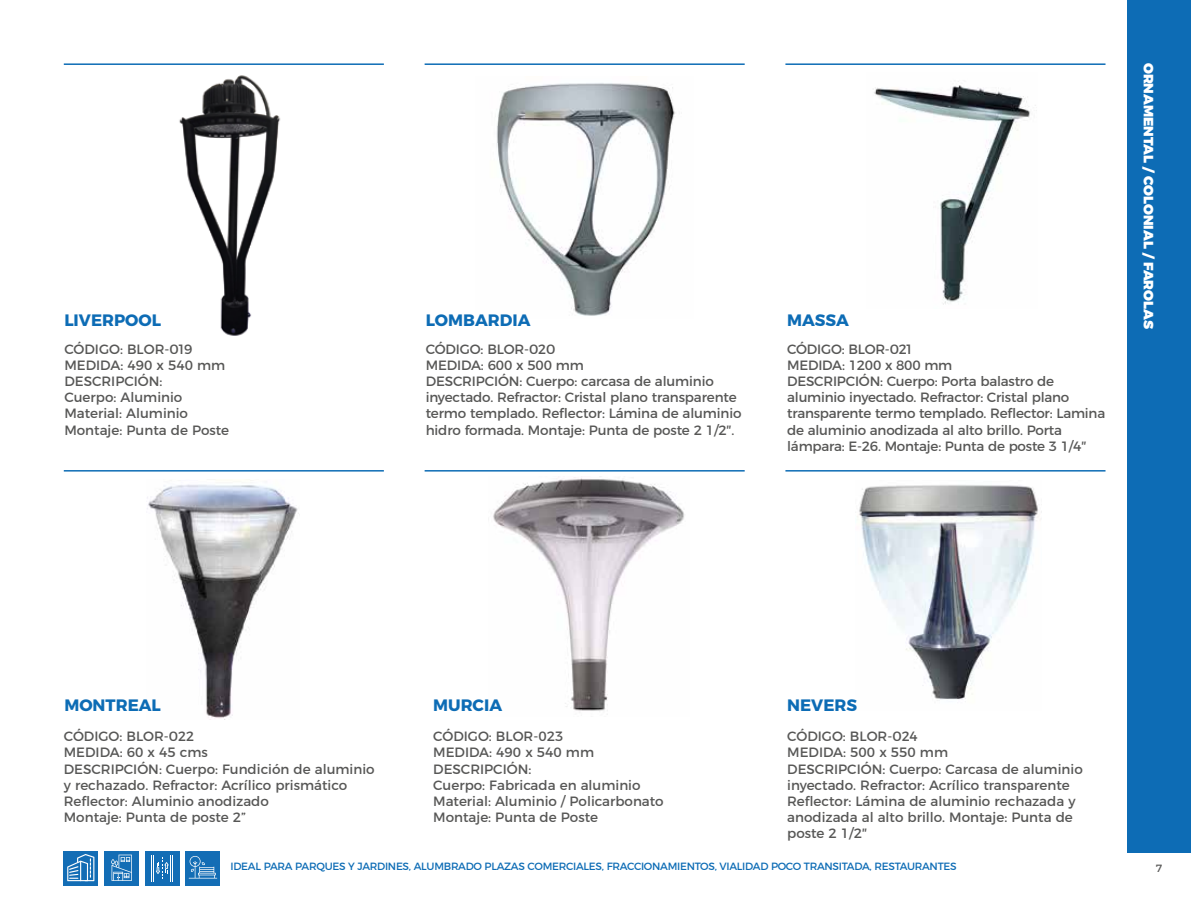
<style>
.page{position:relative;width:1191px;height:915px;background:#fff}
.page>*{position:absolute;margin:0;border:0;box-sizing:border-box;transform-origin:0 0}
.t1{font:700 16.5px "Montserrat";color:#0d6cb5}
.t2{font:13.5px/16.2px "Montserrat";color:#575756}
.t3{font:900 13.5px "Montserrat";color:#fff}
.t4{font:10.5px "Montserrat";letter-spacing:-.025em;color:#0d6cb5}
.t5{font:10.5px "Montserrat";color:#575756}
</style>
<div class="page">
<div style="left:1127px;top:0;width:64px;height:852px;background:#0d6cb5"></div>
<div style="left:145px;top:850px;width:34px;height:34px;background:#136db5"></div>
<svg style="left:151px;top:855px;width:22px;height:26px"></svg>
<svg style="left:64px;top:851px;width:34px;height:33px"></svg>
<svg style="left:67px;top:853px;width:27px;height:27px"></svg>
<div style="left:104px;top:850px;width:34px;height:34px;background:#136db5"></div>
<svg style="left:111px;top:854px;width:21px;height:26px"></svg>
<div style="left:186px;top:850px;width:34px;height:34px;background:#136db5"></div>
<svg style="left:189px;top:856px;width:28px;height:22px"></svg>
<img style="left:147px;top:479px;width:152px;height:240px">
<hr style="left:64px;top:63px;width:320px;height:2px;background:#0d6cb5">
<hr style="left:424px;top:63px;width:320px;height:2px;background:#0d6cb5">
<hr style="left:785px;top:63px;width:320px;height:2px;background:#0d6cb5">
<hr style="left:64px;top:470px;width:320px;height:1px;background:#0d6cb5">
<hr style="left:424px;top:470px;width:320px;height:1px;background:#0d6cb5">
<hr style="left:785px;top:470px;width:320px;height:1px;background:#0d6cb5">
<img style="left:496px;top:83px;width:179px;height:233px">
<img style="left:179px;top:75px;width:102px;height:261px">
<img style="left:874px;top:81px;width:162px;height:224px">
<img style="left:493px;top:476px;width:192px;height:239px">
<img style="left:857px;top:485px;width:182px;height:215px">
<p class="t1" style="left:64px;top:306px;width:98px">LIVERPOOL</p>
<p class="t1" style="left:426px;top:306px;width:106px">LOMBARDIA</p>
<p class="t2" style="left:64px;top:339px;width:166px">CÓDIGO: BLOR-019<br>MEDIDA: 490 x 540 mm<br>DESCRIPCIÓN:<br>Cuerpo: Aluminio<br>Material: Aluminio<br>Montaje: Punta de Poste</p>
<p class="t2" style="left:426px;top:339px;width:317px">CÓDIGO: BLOR-020<br>MEDIDA: 600 x 500 mm<br>DESCRIPCIÓN: Cuerpo: carcasa de aluminio inyectado. Refractor: Cristal plano transparente termo templado. Reflector: Lámina de aluminio hidro formada. Montaje: Punta de poste 2 1/2″.</p>
<p class="t1" style="left:787px;top:306px;width:63px">MASSA</p>
<p class="t2" style="left:787px;top:339px;width:319px">CÓDIGO: BLOR-021<br>MEDIDA: 1200 x 800 mm<br>DESCRIPCIÓN: Cuerpo: Porta balastro de aluminio inyectado. Refractor: Cristal plano transparente termo templado. Reflector: Lamina de aluminio anodizada al alto brillo. Porta lámpara: E-26. Montaje: Punta de poste 3 1/4″</p>
<p class="t3" style="left:1159px;top:63px;width:267px;rotate:90deg">ORNAMENTAL / COLONIAL / FAROLAS</p>
<p class="t1" style="left:64px;top:691px;width:98px">MONTREAL</p>
<p class="t2" style="left:64px;top:726px;width:312px">CÓDIGO: BLOR-022<br>MEDIDA: 60 x 45 cms<br>DESCRIPCIÓN: Cuerpo: Fundición de aluminio y rechazado. Refractor: Acrílico prismático<br>Reflector: Aluminio anodizado<br>Montaje: Punta de poste 2”</p>
<p class="t1" style="left:433px;top:691px;width:70px">MURCIA</p>
<p class="t2" style="left:433px;top:726px;width:232px">CÓDIGO: BLOR-023<br>MEDIDA: 490 x 540 mm<br>DESCRIPCIÓN:<br>Cuerpo: Fabricada en aluminio<br>Material: Aluminio / Policarbonato<br>Montaje: Punta de Poste</p>
<p class="t1" style="left:787px;top:691px;width:71px">NEVERS</p>
<p class="t2" style="left:787px;top:726px;width:297px">CÓDIGO: BLOR-024<br>MEDIDA: 500 x 550 mm<br>DESCRIPCIÓN: Cuerpo: Carcasa de aluminio inyectado. Refractor: Acrílico transparente<br>Reflector: Lámina de aluminio rechazada y anodizada al alto brillo. Montaje: Punta de poste 2 1/2″</p>
<p class="t4" style="left:230px;top:857px;width:727px">IDEAL PARA PARQUES Y JARDINES, ALUMBRADO PLAZAS COMERCIALES, FRACCIONAMIENTOS, VIALIDAD POCO TRANSITADA, RESTAURANTES</p>
<p class="t5" style="left:1155px;top:859px;width:8px">7</p>
</div>
